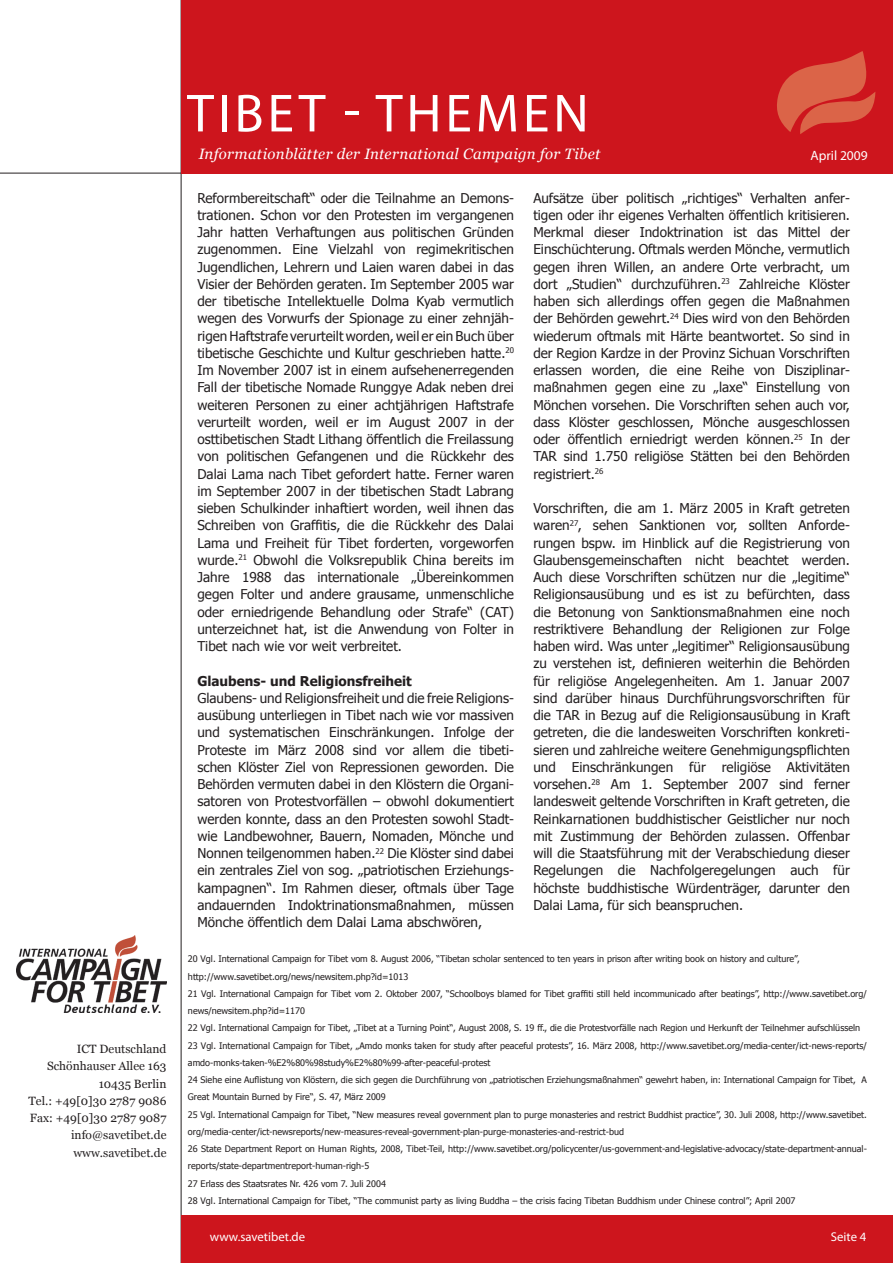
<style>
.page{position:relative;width:893px;height:1263px;background:#fff}
.page>*{position:absolute;margin:0;border:0;box-sizing:border-box;transform-origin:0 0}
.t1{font:54px "Myriad Pro";letter-spacing:.07em;color:#fff}
.t2{font:italic 15px "Georgia";letter-spacing:.02em;color:#fff}
.t3{font:13.5px/17.2px "Tahoma";color:#231f20;text-align:justify}
.t4{font:700 13.5px "Tahoma";color:#231f20}
.t5{font:13.5px "Myriad Pro";color:#fff}
.t6{font:12.75px "Myriad Pro";color:#fff}
.t7{font:12px/17.2px "Georgia";color:#231f20;text-align:right}
.t8{font:9px/17.2px "Tahoma";color:#231f20}
</style>
<div class="page">
<hr style="left:0;top:173px;width:893px;height:1px;background:#231f20">
<hr style="left:181px;top:0;width:1px;height:1263px;background:#231f20">
<div style="left:182px;top:1215px;width:711px;height:48px;background:#cd151d"></div>
<div style="left:182px;top:0;width:711px;height:173px;background:#cd151d"></div>
<svg style="left:777px;top:51px;width:99px;height:83px"></svg>
<img style="left:16px;top:936px;width:150px;height:76px">
<p class="t7" style="left:29px;top:1041px;width:139px">ICT Deutschland<br>Schönhauser Allee 163<br>10435 Berlin<br>Tel.: +49[0]30 2787 9086<br>Fax: +49[0]30 2787 9087 info@savetibet.de www.savetibet.de</p>
<h1 class="t1" style="left:187px;top:80px;width:403px">Tibet - THEMEN</h1>
<p class="t2" style="left:199px;top:144px;width:403px">Informationblätter der International Campaign for Tibet</p>
<p class="t5" style="left:810px;top:147px;width:59px">April 2009</p>
<p class="t3" style="left:197px;top:188px;width:318px">Reformbereitschaft“ oder die Teilnahme an Demons&shy;trationen. Schon vor den Protesten im vergangenen Jahr hatten Verhaftungen aus politischen Gründen zugenommen. Eine Vielzahl von regimekritischen Jugendlichen, Lehrern und Laien waren dabei in das Visier der Behörden geraten. Im September 2005 war der tibetische Intellektuelle Dolma Kyab vermutlich wegen des Vorwurfs der Spionage zu einer zehnjäh&shy;rigen Haftstrafe verurteilt worden, weil er ein Buch über tibetische Geschichte und Kultur geschrieben hatte.<sup>20<br></sup>Im November 2007 ist in einem aufsehenerregenden Fall der tibetische Nomade Runggye Adak neben drei weiteren Personen zu einer achtjährigen Haftstrafe verurteilt worden, weil er im August 2007 in der osttibetischen Stadt Lithang öffentlich die Freilassung von politischen Gefangenen und die Rückkehr des Dalai Lama nach Tibet gefordert hatte. Ferner waren im September 2007 in der tibetischen Stadt Labrang sieben Schulkinder inhaftiert worden, weil ihnen das Schreiben von Graffitis, die die Rückkehr des Dalai Lama und Freiheit für Tibet forderten, vorgeworfen wurde.<sup>21</sup> Obwohl die Volksrepublik China bereits im Jahre 1988 das internationale „Übereinkommen gegen Folter und andere grausame, unmenschliche oder erniedrigende Behandlung oder Strafe“ (CAT) unterzeichnet hat, ist die Anwendung von Folter in Tibet nach wie vor weit verbreitet.</p>
<p class="t4" style="left:197px;top:671px;width:216px">Glaubens- und Religionsfreiheit</p>
<p class="t3" style="left:197px;top:689px;width:318px">Glaubens- und Religionsfreiheit und die freie Religions&shy;ausübung unterliegen in Tibet nach wie vor massiven und systematischen Einschränkungen. Infolge der Proteste im März 2008 sind vor allem die tibeti&shy;schen Klöster Ziel von Repressionen geworden. Die Behörden vermuten dabei in den Klöstern die Organi&shy;satoren von Protestvorfällen – obwohl dokumentiert werden konnte, dass an den Protesten sowohl Stadt&shy;wie Landbewohner, Bauern, Nomaden, Mönche und Nonnen teilgenommen haben.<sup>22</sup> Die Klöster sind dabei ein zentrales Ziel von sog. „patriotischen Erziehungs&shy;kampagnen“. Im Rahmen dieser, oftmals über Tage andauernden Indoktrinationsmaßnahmen, müssen Mönche öffentlich dem Dalai Lama abschwören,</p>
<p class="t3" style="left:533px;top:188px;width:318px">Aufsätze über politisch „richtiges“ Verhalten anfer&shy;tigen oder ihr eigenes Verhalten öffentlich kritisieren.<br>Merkmal dieser Indoktrination ist das Mittel der Einschüchterung. Oftmals werden Mönche, vermutlich gegen ihren Willen, an andere Orte verbracht, um dort „Studien“ durchzuführen.<sup>23</sup> Zahlreiche Klöster haben sich allerdings offen gegen die Maßnahmen der Behörden gewehrt.<sup>24</sup> Dies wird von den Behörden wiederum oftmals mit Härte beantwortet. So sind in der Region Kardze in der Provinz Sichuan Vorschriften erlassen worden, die eine Reihe von Disziplinar&shy;maßnahmen gegen eine zu „laxe“ Einstellung von Mönchen vorsehen. Die Vorschriften sehen auch vor, dass Klöster geschlossen, Mönche ausgeschlossen oder öffentlich erniedrigt werden können.<sup>25</sup> In der TAR sind 1.750 religiöse Stätten bei den Behörden registriert.<sup>26</sup></p>
<p class="t3" style="left:533px;top:499px;width:318px">Vorschriften, die am 1. März 2005 in Kraft getreten waren<sup>27</sup>, sehen Sanktionen vor, sollten Anforde&shy;rungen bspw. im Hinblick auf die Registrierung von Glaubensgemeinschaften nicht beachtet werden.<br>Auch diese Vorschriften schützen nur die „legitime“ Religionsausübung und es ist zu befürchten, dass die Betonung von Sanktionsmaßnahmen eine noch restriktivere Behandlung der Religionen zur Folge haben wird. Was unter „legitimer“ Religionsausübung zu verstehen ist, definieren weiterhin die Behörden für religiöse Angelegenheiten. Am 1. Januar 2007 sind darüber hinaus Durchführungsvorschriften für die TAR in Bezug auf die Religionsausübung in Kraft getreten, die die landesweiten Vorschriften konkreti&shy;sieren und zahlreiche weitere Genehmigungspflichten und Einschränkungen für religiöse Aktivitäten vorsehen.<sup>28</sup> Am 1. September 2007 sind ferner landesweit geltende Vorschriften in Kraft getreten, die Reinkarnationen buddhistischer Geistlicher nur noch mit Zustimmung der Behörden zulassen. Offenbar will die Staatsführung mit der Verabschiedung dieser Regelungen die Nachfolgeregelungen auch für höchste buddhistische Würdenträger, darunter den Dalai Lama, für sich beanspruchen.</p>
<p class="t8" style="left:188px;top:950px;width:680px">20 Vgl. International Campaign for Tibet vom 8. August 2006, “Tibetan scholar sentenced to ten years in prison after writing book on history and culture”, http://www.savetibet.org/news/newsitem.php?id=1013<br>21 Vgl. International Campaign for Tibet vom 2. Oktober 2007, “Schoolboys blamed for Tibet graffiti still held incommunicado after beatings”, http://www.savetibet.org/ news/newsitem.php?id=1170<br>22 Vgl. International Campaign for Tibet, „Tibet at a Turning Point“, August 2008, S. 19 ff., die die Protestvorfälle nach Region und Herkunft der Teilnehmer aufschlüsseln 23 Vgl. International Campaign for Tibet, „Amdo monks taken for study after peaceful protests”, 16. März 2008, http://www.savetibet.org/media-center/ict-news-reports/ amdo-monks-taken-%E2%80%98study%E2%80%99-after-peaceful-protest<br>24 Siehe eine Auflistung von Klöstern, die sich gegen die Durchführung von „patriotischen Erziehungsmaßnahmen“ gewehrt haben, in: International Campaign for Tibet, A Great Mountain Burned by Fire“, S. 47, März 2009<br>25 Vgl. International Campaign for Tibet, “New measures reveal government plan to purge monasteries and restrict Buddhist practice”, 30. Juli 2008, http://www.savetibet. org/media-center/ict-newsreports/new-measures-reveal-government-plan-purge-monasteries-and-restrict-bud<br>26 State Department Report on Human Rights, 2008, Tibet-Teil, http://www.savetibet.org/policycenter/us-government-and-legislative-advocacy/state-department-annual&shy;reports/state-departmentreport-human-righ-5<br>27 Erlass des Staatsrates Nr. 426 vom 7. Juli 2004<br>28 Vgl. International Campaign for Tibet, “The communist party as living Buddha – the crisis facing Tibetan Buddhism under Chinese control”; April 2007</p>
<p class="t6" style="left:210px;top:1229px;width:97px">www.savetibet.de</p>
<p class="t6" style="left:831px;top:1229px;width:37px">Seite 4</p>
</div>
